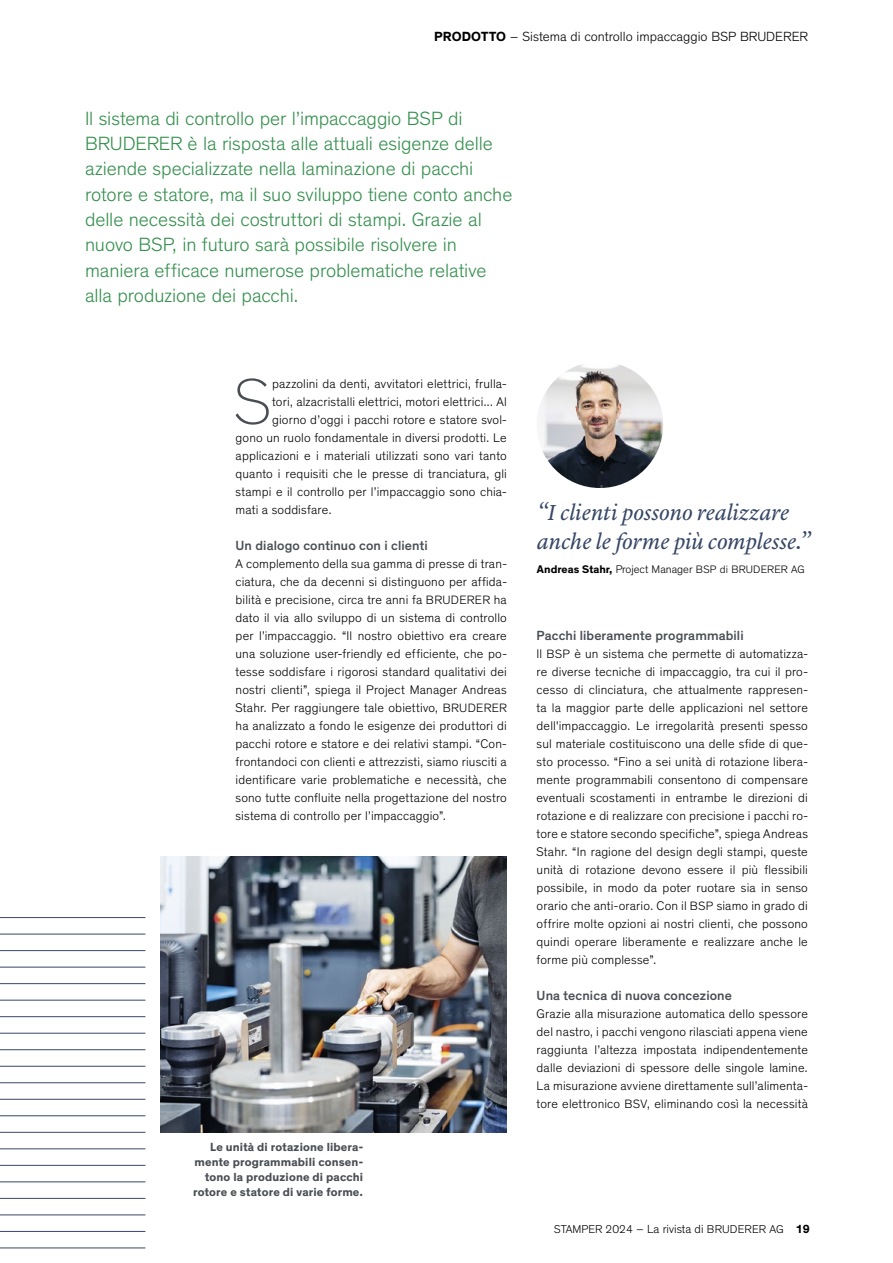
<style>
.page{position:relative;width:893px;height:1263px;background:#fff}
.page>*{position:absolute;margin:0;border:0;box-sizing:border-box;transform-origin:0 0}
.t1{font:100 65.7px "Theinhardt";color:#494e54}
.t2{font:italic 22.5px/29.2px "Lyon Text";letter-spacing:-.005em;color:#364765}
.t3{font:300 19.5px/25.3px "Theinhardt";letter-spacing:-.005em;color:#348f4d}
.t4{font:500 13.5px "Theinhardt";letter-spacing:.01em;color:#494e54}
.t5{font:300 13.5px "Theinhardt";color:#000}
.t6{font:300 12.75px/18px "Theinhardt";letter-spacing:.01em;color:#000;text-align:justify}
.t7{font:700 12px/15px "Theinhardt";letter-spacing:.01em;color:#494e54;text-align:right}
.t8{font:300 11.55px "Theinhardt";color:#000}
.t9{font:300 10.95px "Theinhardt";letter-spacing:.015em;color:#000}
.s1{font-weight:700}
.s2{font-size:12.3px}
.s3{font-weight:700;font-size:11.25px}
.s4{font-size:11.25px}
.s5{font-size:12px}
.s6{font-weight:700;font-size:12px}
</style>
<div class="page">
<img style="left:537px;top:361px;width:126px;height:127px;border-radius:63px">
<img style="left:160px;top:856px;width:347px;height:276px">
<hr style="left:0;top:917px;width:145px;height:1px;background:#364765">
<hr style="left:0;top:934px;width:145px;height:1px;background:#364765">
<hr style="left:0;top:950px;width:145px;height:1px;background:#364765">
<hr style="left:0;top:967px;width:145px;height:1px;background:#364765">
<hr style="left:0;top:983px;width:145px;height:1px;background:#364765">
<hr style="left:0;top:1000px;width:145px;height:1px;background:#364765">
<hr style="left:0;top:1016px;width:145px;height:1px;background:#364765">
<hr style="left:0;top:1033px;width:145px;height:1px;background:#364765">
<hr style="left:0;top:1049px;width:145px;height:1px;background:#364765">
<hr style="left:0;top:1066px;width:145px;height:1px;background:#364765">
<hr style="left:0;top:1082px;width:145px;height:1px;background:#364765">
<hr style="left:0;top:1099px;width:145px;height:1px;background:#364765">
<hr style="left:0;top:1115px;width:145px;height:1px;background:#364765">
<hr style="left:0;top:1132px;width:145px;height:1px;background:#364765">
<hr style="left:0;top:1148px;width:145px;height:1px;background:#364765">
<hr style="left:0;top:1165px;width:145px;height:1px;background:#364765">
<hr style="left:0;top:1181px;width:145px;height:1px;background:#364765">
<hr style="left:0;top:1198px;width:145px;height:1px;background:#364765">
<hr style="left:0;top:1214px;width:145px;height:1px;background:#364765">
<hr style="left:0;top:1231px;width:145px;height:1px;background:#364765">
<hr style="left:0;top:1248px;width:145px;height:1px;background:#364765">
<p class="t5" style="left:434px;top:28px;width:375px"><span class="s1">PRODOTTO</span> – Sistema di controllo impaccaggio BSP BRUDERER</p>
<p class="t3" style="left:85px;top:106px;width:429px">Il sistema di controllo per l’impaccaggio BSP di BRUDERER è la risposta alle attuali esigenze delle aziende specializzate nella laminazione di pacchi rotore e statore, ma il suo sviluppo tiene conto anche delle necessità dei costruttori di stampi. Grazie al nuovo BSP, in futuro sarà possibile risolvere in maniera efficace numerose problematiche relative alla produzione dei pacchi.</p>
<h1 class="t1" style="left:234px;top:363px;width:40px">S</h1>
<p class="t6" style="left:272px;top:375px;width:236px">pazzolini da denti, avvitatori elettrici, frulla-</p>
<p class="t6" style="left:272px;top:393px;width:236px">tori, alzacristalli elettrici, motori elettrici... Al</p>
<p class="t6" style="left:272px;top:411px;width:236px">giorno d’oggi i pacchi rotore e statore svol-</p>
<p class="t6" style="left:236px;top:429px;width:273px">gono un ruolo fondamentale in diversi prodotti. Le</p>
<p class="t6" style="left:236px;top:447px;width:273px">applicazioni e i materiali utilizzati sono vari tanto</p>
<p class="t6" style="left:236px;top:465px;width:273px">quanto i requisiti che le presse di tranciatura, gli</p>
<p class="t6" style="left:236px;top:483px;width:273px">stampi e il controllo per l’impaccaggio sono chia-</p>
<p class="t6" style="left:236px;top:501px;width:98px">mati a soddisfare.</p>
<p class="t4" style="left:236px;top:537px;width:194px">Un dialogo continuo con i clienti</p>
<p class="t6" style="left:236px;top:555px;width:273px">A complemento della sua gamma di presse di tran&shy;ciatura, che da decenni si distinguono per affida&shy;bilità e precisione, circa tre anni fa <span class="s2">BRUDERER</span> ha dato il via allo sviluppo di un sistema di controllo per l’impaccaggio. “Il nostro obiettivo era creare una soluzione user-friendly ed efficiente, che po&shy;tesse soddisfare i rigorosi standard qualitativi dei nostri clienti”, spiega il Project Manager Andreas Stahr. Per raggiungere tale obiettivo, <span class="s2">BRUDERER </span>ha analizzato a fondo le esigenze dei produttori di pacchi rotore e statore e dei relativi stampi. “Con&shy;frontandoci con clienti e attrezzisti, siamo riusciti a identificare varie problematiche e necessità, che sono tutte confluite nella progettazione del nostro sistema di controllo per l’impaccaggio”.</p>
<p class="t7" style="left:193px;top:1140px;width:172px">Le unità di rotazione libera&shy;mente programmabili consen&shy;tono la produzione di pacchi rotore e statore di varie forme.</p>
<h2 class="t2" style="left:537px;top:496px;width:276px">“I clienti possono realizzare anche le forme più complesse.”</h2>
<p class="t9" style="left:537px;top:563px;width:269px"><span class="s3">Andreas Stahr,</span> <span class="s4">Project Manager</span> BSP di BRUDERER AG</p>
<p class="t4" style="left:537px;top:627px;width:208px">Pacchi liberamente programmabili</p>
<p class="t6" style="left:537px;top:645px;width:273px">Il <span class="s2">BSP</span> è un sistema che permette di automatizza&shy;re diverse tecniche di impaccaggio, tra cui il pro&shy;cesso di clinciatura, che attualmente rappresen&shy;ta la maggior parte delle applicazioni nel settore dell'impaccaggio. Le irregolarità presenti spesso sul materiale costituiscono una delle sfide di que&shy;sto processo. “Fino a sei unità di rotazione libera&shy;mente programmabili consentono di compensare eventuali scostamenti in entrambe le direzioni di rotazione e di realizzare con precisione i pacchi ro&shy;tore e statore secondo specifiche”, spiega Andreas Stahr. “In ragione del design degli stampi, queste unità di rotazione devono essere il più flessibili possibile, in modo da poter ruotare sia in senso orario che anti-orario. Con il <span class="s2">BSP</span> siamo in grado di offrire molte opzioni ai nostri clienti, che possono quindi operare liberamente e realizzare anche le forme più complesse”.</p>
<p class="t4" style="left:537px;top:987px;width:197px">Una tecnica di nuova concezione</p>
<p class="t6" style="left:537px;top:1005px;width:273px">Grazie alla misurazione automatica dello spessore del nastro, i pacchi vengono rilasciati appena viene raggiunta l’altezza impostata indipendentemente dalle deviazioni di spessore delle singole lamine.<br>La misurazione avviene direttamente sull’alimenta&shy;tore elettronico <span class="s2">BSV</span>, eliminando così la necessità</p>
<p class="t8" style="left:554px;top:1222px;width:257px">STAMPER 2024 <span class="s5">– La rivista di</span> BRUDERER AG <span class="s6">19</span></p>
</div>
